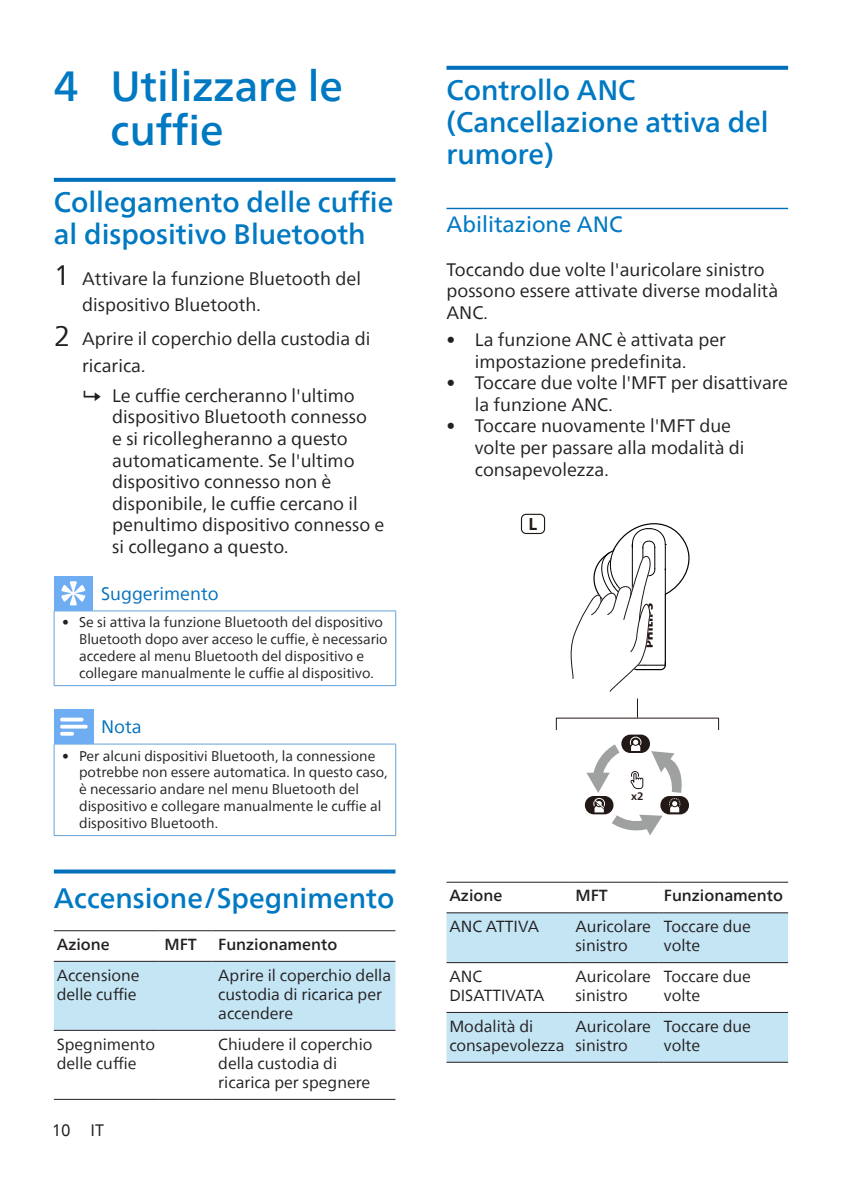
<style>
.page{position:relative;width:842px;height:1191px;background:#fff}
.page>*{position:absolute;margin:0;border:0;box-sizing:border-box;transform-origin:0 0}
.t1{font:500 42px/44px "Neue Frutiger World";color:#0079c2}
.heading2{font:500 28px/32px "Neue Frutiger World";color:#0079c2}
.head_3{font:22px "Neue Frutiger World";color:#0079c2}
.Body{font:18px/21.6px "Neue Frutiger World";color:#231f20}
.Body-2{font:18px "Neue Frutiger World";color:#0070bd}
.t2{font:700 17px "Neue Frutiger World";color:#221815}
.t3{font:16.4px "Neue Frutiger World";color:#231f20}
.Body_Text{font:16px/19.2px "Neue Frutiger World";color:#231f20}
.Body_Text-2{font:500 16px "Neue Frutiger World";color:#231f20}
.t4{font:14px/16.8px "Neue Frutiger World";color:#231f20}
.t5{font:700 10.8px "Neue Frutiger World";color:#221815}
.s1{font-size:28px}
.s2{font-weight:300}
</style>
<div class="page">
<svg style="left:54px;top:178px;width:341px;height:4px"></svg>
<svg style="left:54px;top:869px;width:341px;height:4px"></svg>
<hr style="left:395px;top:611px;width:1px;height:74px;background:#66a2d7">
<hr style="left:54px;top:611px;width:1px;height:74px;background:#66a2d7">
<hr style="left:54px;top:685px;width:39px;height:1px;background:#66a2d7">
<hr style="left:93px;top:685px;width:303px;height:1px;background:#66a2d7">
<hr style="left:93px;top:610px;width:303px;height:1px;background:#66a2d7">
<hr style="left:54px;top:610px;width:39px;height:1px;background:#66a2d7">
<div style="left:54px;top:576px;width:39px;height:34px;background:#6eadf2"></div>
<svg style="left:61px;top:581px;width:24px;height:24px"></svg>
<hr style="left:395px;top:744px;width:1px;height:91px;background:#66a2d7">
<hr style="left:54px;top:744px;width:1px;height:91px;background:#66a2d7">
<hr style="left:54px;top:835px;width:39px;height:1px;background:#66a2d7">
<hr style="left:93px;top:835px;width:303px;height:1px;background:#66a2d7">
<hr style="left:93px;top:743px;width:303px;height:1px;background:#66a2d7">
<div style="left:54px;top:709px;width:39px;height:35px;background:#6eadf2"></div>
<svg style="left:60px;top:717px;width:28px;height:18px"></svg>
<div style="left:54px;top:961px;width:341px;height:68px;background:#c4e5f4"></div>
<hr style="left:54px;top:930px;width:105px;height:1px;background:#231f20">
<hr style="left:159px;top:930px;width:54px;height:1px;background:#231f20">
<hr style="left:213px;top:930px;width:182px;height:1px;background:#231f20">
<hr style="left:54px;top:960px;width:105px;height:1px;background:#231f20">
<hr style="left:159px;top:960px;width:54px;height:1px;background:#231f20">
<hr style="left:213px;top:960px;width:182px;height:1px;background:#231f20">
<hr style="left:54px;top:1029px;width:105px;height:1px;background:#231f20">
<hr style="left:159px;top:1029px;width:54px;height:1px;background:#231f20">
<hr style="left:213px;top:1029px;width:182px;height:1px;background:#231f20">
<hr style="left:54px;top:1098px;width:105px;height:1px;background:#231f20">
<hr style="left:159px;top:1098px;width:54px;height:1px;background:#231f20">
<hr style="left:213px;top:1098px;width:182px;height:1px;background:#231f20">
<svg style="left:446px;top:66px;width:342px;height:4px"></svg>
<hr style="left:446px;top:208px;width:342px;height:1px;background:#0070bd">
<div style="left:521px;top:514px;width:24px;height:20px;border:1px solid #221815;border-radius:5px"></div>
<svg style="left:637px;top:699px;width:1px;height:18px"></svg>
<svg style="left:570px;top:523px;width:120px;height:169px"></svg>
<svg style="left:585px;top:734px;width:104px;height:101px"></svg>
<svg style="left:446px;top:913px;width:342px;height:148px;fill:#c4e5f4"></svg>
<hr style="left:446px;top:881px;width:124px;height:1px;background:#231f20">
<hr style="left:570px;top:881px;width:88px;height:1px;background:#231f20">
<hr style="left:658px;top:881px;width:130px;height:1px;background:#231f20">
<hr style="left:446px;top:912px;width:124px;height:1px;background:#231f20">
<hr style="left:570px;top:912px;width:88px;height:1px;background:#231f20">
<hr style="left:658px;top:912px;width:130px;height:1px;background:#231f20">
<hr style="left:446px;top:962px;width:124px;height:1px;background:#231f20">
<hr style="left:570px;top:962px;width:88px;height:1px;background:#231f20">
<hr style="left:658px;top:962px;width:130px;height:1px;background:#231f20">
<hr style="left:446px;top:1012px;width:124px;height:1px;background:#231f20">
<hr style="left:570px;top:1012px;width:88px;height:1px;background:#231f20">
<hr style="left:658px;top:1012px;width:130px;height:1px;background:#231f20">
<hr style="left:446px;top:1061px;width:124px;height:1px;background:#231f20">
<hr style="left:570px;top:1061px;width:88px;height:1px;background:#231f20">
<hr style="left:658px;top:1061px;width:130px;height:1px;background:#231f20">
<p class="t1" style="left:111px;top:65px;width:234px;text-indent:-57px">4 Utilizzare le cuffie</p>
<p class="heading2" style="left:54px;top:186px;width:341px">Collegamento delle cuffie al dispositivo Bluetooth</p>
<p class="Body" style="left:82px;top:265px;width:280px;line-height:26.6px;text-indent:-28px"><span class="s1">1</span> Attivare la funzione Bluetooth del dispositivo Bluetooth.</p>
<p class="Body" style="left:82px;top:326px;width:290px;line-height:26.6px;text-indent:-28px"><span class="s1">2</span> Aprire il coperchio della custodia di ricarica.</p>
<p class="Body" style="left:112px;top:385px;width:274px">Le cuffie cercheranno l'ultimo dispositivo Bluetooth connesso<br>e si ricollegheranno a questo automaticamente. Se l'ultimo dispositivo connesso non è disponibile, le cuffie cercano il penultimo dispositivo connesso e si collegano a questo.</p>
<p class="Body-2" style="left:101px;top:579px;width:119px">Suggerimento</p>
<p class="t4" style="left:79px;top:614px;width:310px;text-indent:-17px">• Se si attiva la funzione Bluetooth del dispositivo Bluetooth dopo aver acceso le cuffie, è necessario accedere al menu Bluetooth del dispositivo e collegare manualmente le cuffie al dispositivo.</p>
<p class="Body-2" style="left:101px;top:712px;width:42px">Nota</p>
<p class="t4" style="left:79px;top:747px;width:310px;text-indent:-17px">• Per alcuni dispositivi Bluetooth, la connessione potrebbe non essere automatica. In questo caso, è necessario andare nel menu Bluetooth del dispositivo e collegare manualmente le cuffie al dispositivo Bluetooth.</p>
<p class="heading2" style="left:54px;top:881px;width:342px">Accensione/Spegnimento</p>
<p class="Body_Text-2" style="left:57px;top:931px;width:55px">Azione</p>
<p class="Body_Text-2" style="left:164px;top:931px;width:34px">MFT</p>
<p class="Body_Text-2" style="left:218px;top:931px;width:121px">Funzionamento</p>
<p class="Body_Text" style="left:57px;top:965px;width:85px">Accensione delle cuffie</p>
<p class="Body_Text" style="left:218px;top:965px;width:174px">Aprire il coperchio della custodia di ricarica per accendere</p>
<p class="Body_Text" style="left:57px;top:1034px;width:100px">Spegnimento delle cuffie</p>
<p class="Body_Text" style="left:218px;top:1034px;width:156px">Chiudere il coperchio della custodia di ricarica per spegnere</p>
<p class="t3" style="left:52px;top:1117px;width:54px">10 IT</p>
<p class="heading2" style="left:446px;top:74px;width:324px">Controllo ANC (Cancellazione attiva del rumore)</p>
<p class="head_3" style="left:446px;top:207px;width:178px">Abilitazione ANC</p>
<p class="Body" style="left:446px;top:259px;width:333px">Toccando due volte l'auricolare sinistro possono essere attivate diverse modalità<br>ANC.</p>
<p class="Body" style="left:475px;top:329px;width:253px;text-indent:-28px"><span class="s2">•</span> La funzione ANC è attivata per impostazione predefinita.</p>
<p class="Body" style="left:475px;top:372px;width:315px;text-indent:-28px"><span class="s2">•</span> Toccare due volte l'MFT per disattivare la funzione ANC.</p>
<p class="Body" style="left:475px;top:415px;width:271px;text-indent:-28px"><span class="s2">•</span> Toccare nuovamente l'MFT due volte per passare alla modalità di consapevolezza.</p>
<p class="t2" style="left:528px;top:509px;width:10px">L</p>
<p class="t5" style="left:631px;top:786px;width:14px">x2</p>
<p class="Body_Text-2" style="left:449px;top:882px;width:55px">Azione</p>
<p class="Body_Text-2" style="left:575px;top:882px;width:34px">MFT</p>
<p class="Body_Text-2" style="left:664px;top:882px;width:121px">Funzionamento</p>
<p class="Body_Text" style="left:449px;top:917px;width:91px">ANC ATTIVA</p>
<p class="Body_Text" style="left:575px;top:917px;width:77px">Auricolare sinistro</p>
<p class="Body_Text" style="left:664px;top:917px;width:89px">Toccare due volte</p>
<p class="Body_Text" style="left:449px;top:967px;width:97px">ANC<br>DISATTIVATA</p>
<p class="Body_Text" style="left:575px;top:967px;width:77px">Auricolare sinistro</p>
<p class="Body_Text" style="left:664px;top:967px;width:89px">Toccare due volte</p>
<p class="Body_Text" style="left:449px;top:1016px;width:117px">Modalità di consapevolezza</p>
<p class="Body_Text" style="left:575px;top:1016px;width:77px">Auricolare sinistro</p>
<p class="Body_Text" style="left:664px;top:1016px;width:89px">Toccare due volte</p>
</div>
